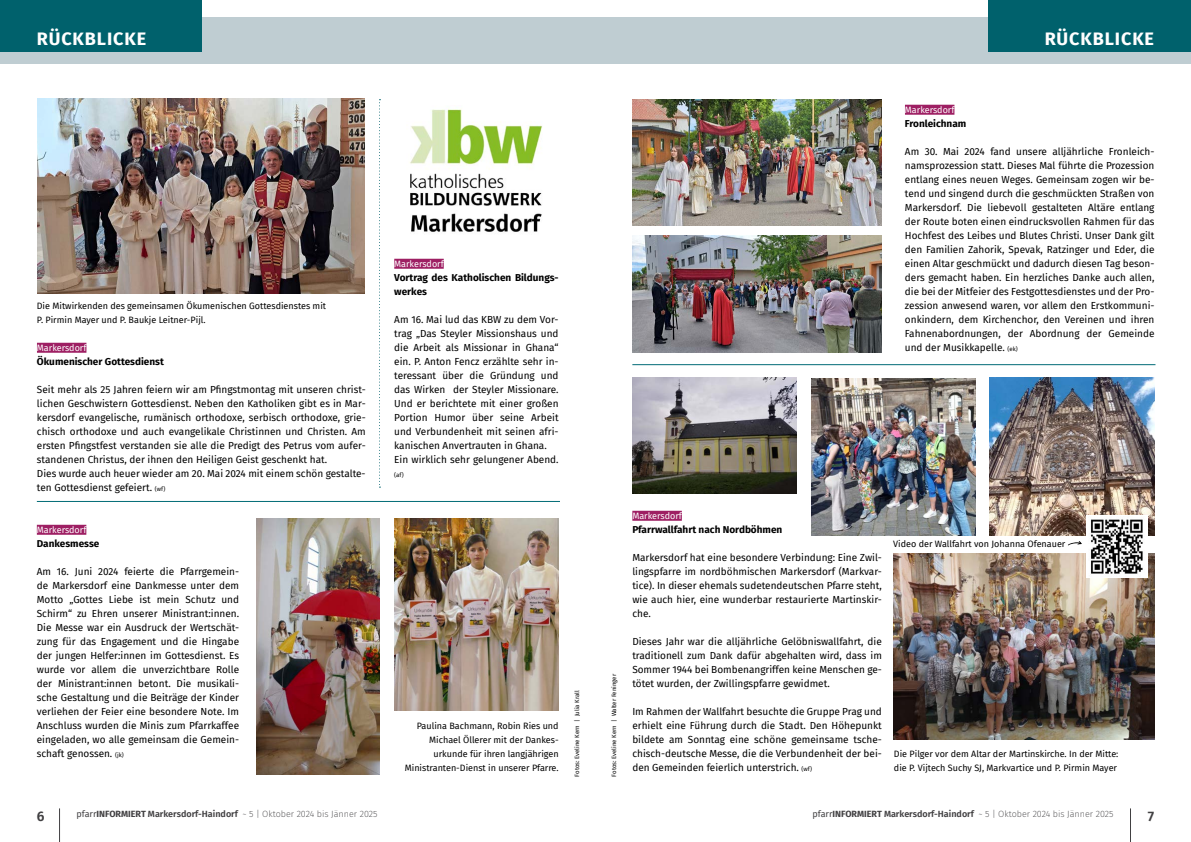
<style>
.page{position:relative;width:1191px;height:842px;background:#fff}
.page>*{position:absolute;margin:0;border:0;box-sizing:border-box;transform-origin:0 0}
.t1{font:700 18px "Fira Sans";letter-spacing:.05em;color:#fff}
.t2{font:600 13.9px "Fira Sans";color:#414042}
.t3{font:10px/14px "Fira Sans";color:#000;text-align:justify}
.t4{font:700 10px/14px "Fira Sans";color:#000}
.t5{font:9px/14px "Fira Sans";color:#000}
.t6{font:200 9px "Fira Sans";color:#414042}
.t7{font:9px "Fira Sans";color:#fff}
.t8{font:6px "Fira Sans";color:#000}
.s1{font-size:6px}
.s2{font-weight:400}
.s3{font-weight:700}
.s4{font-weight:600}
</style>
<div class="page">
<div style="left:0;top:17px;width:1191px;height:47px;background:#bfcdd2"></div>
<hr style="left:59px;top:808px;width:1px;height:34px;background:#414042">
<hr style="left:1130px;top:808px;width:1px;height:34px;background:#414042">
<div style="left:0;top:0;width:201px;height:52px;background:#00616c"></div>
<div style="left:988px;top:0;width:203px;height:52px;background:#00616c"></div>
<svg style="left:379px;top:99px;width:1px;height:389px"></svg>
<div style="left:905px;top:105px;width:49px;height:10px;background:#9e1f63"></div>
<img style="left:632px;top:100px;width:250px;height:126px">
<img style="left:632px;top:235px;width:250px;height:117px">
<div style="left:37px;top:343px;width:49px;height:10px;background:#9e1f63"></div>
<img style="left:37px;top:99px;width:328px;height:194px">
<hr style="left:37px;top:501px;width:523px;height:1px;background:#006b76">
<img style="left:410px;top:109px;width:133px;height:123px">
<div style="left:394px;top:259px;width:50px;height:10px;background:#9e1f63"></div>
<div style="left:37px;top:525px;width:49px;height:10px;background:#9e1f63"></div>
<img style="left:394px;top:519px;width:164px;height:191px">
<img style="left:256px;top:519px;width:124px;height:255px">
<hr style="left:632px;top:364px;width:523px;height:1px;background:#006b76">
<div style="left:632px;top:511px;width:50px;height:10px;background:#9e1f63"></div>
<img style="left:893px;top:554px;width:261px;height:185px">
<img style="left:811px;top:378px;width:164px;height:157px">
<img style="left:989px;top:378px;width:165px;height:157px">
<img style="left:632px;top:378px;width:165px;height:115px">
<div style="left:1086px;top:515px;width:61px;height:63px;background:#fff"></div>
<img style="left:1090px;top:519px;width:53px;height:55px">
<svg style="left:1068px;top:541px;width:14px;height:5px"></svg>
<h1 class="t1" style="left:37px;top:24px;width:111px">RÜCKBLICKE</h1>
<h1 class="t1" style="left:1044px;top:24px;width:111px">RÜCKBLICKE</h1>
<p class="t7" style="left:905px;top:103px;width:51px">Markersdorf</p>
<p class="t4" style="left:905px;top:116px;width:63px">Fronleichnam</p>
<p class="t3" style="left:905px;top:144px;width:251px">Am 30. Mai 2024 fand unsere alljährliche Fronleich&shy;namsprozession statt. Dieses Mal führte die Prozession entlang eines neuen Weges. Gemeinsam zogen wir be&shy;tend und singend durch die geschmückten Straßen von Markersdorf. Die liebevoll gestalteten Altäre entlang der Route boten einen eindrucksvollen Rahmen für das Hochfest des Leibes und Blutes Christi. Unser Dank gilt den Familien Zahorik, Spevak, Ratzinger und Eder, die einen Altar geschmückt und dadurch diesen Tag beson&shy;ders gemacht haben. Ein herzliches Danke auch allen, die bei der Mitfeier des Festgottesdienstes und der Pro&shy;zession anwesend waren, vor allem den Erstkommuni&shy;onkindern, dem Kirchenchor, den Vereinen und ihren Fahnenabordnungen, der Abordnung der Gemeinde</p>
<p class="t7" style="left:394px;top:257px;width:51px">Markersdorf</p>
<p class="t4" style="left:394px;top:270px;width:166px">Vortrag des Katholischen Bildungs&shy;werkes</p>
<p class="t3" style="left:394px;top:312px;width:166px;text-align:left">Am 16. Mai lud das KBW zu dem Vor&shy;trag „Das Steyler Missionshaus und die Arbeit als Missionar in Ghana“ ein. P. Anton Fencz erzählte sehr in&shy;teressant über die Gründung und das Wirken der Steyler Missionare.<br>Und er berichtete mit einer großen Portion Humor über seine Arbeit und Verbundenheit mit seinen afri&shy;kanischen Anvertrauten in Ghana.<br>Ein wirklich sehr gelungener Abend.</p>
<p class="t8" style="left:394px;top:471px;width:11px">(af)</p>
<p class="t5" style="left:37px;top:299px;width:291px">Die Mitwirkenden des gemeinsamen Ökumenischen Gottesdienstes mit<br>P. Pirmin Mayer und P. Baukje Leitner-Pijl.</p>
<p class="t7" style="left:37px;top:341px;width:51px">Markersdorf</p>
<p class="t3" style="left:905px;top:340px;width:114px">und der Musikkapelle. <span class="s1">(ek)</span></p>
<p class="t4" style="left:37px;top:354px;width:128px">Ökumenischer Gottesdienst</p>
<p class="t3" style="left:37px;top:382px;width:330px;text-align:left">Seit mehr als 25 Jahren feiern wir am Pfingstmontag mit unseren christ&shy;lichen Geschwistern Gottesdienst. Neben den Katholiken gibt es in Mar&shy;kersdorf evangelische, rumänisch orthodoxe, serbisch orthodoxe, grie&shy;chisch orthodoxe und auch evangelikale Christinnen und Christen. Am ersten Pfingstfest verstanden sie alle die Predigt des Petrus vom aufer&shy;standenen Christus, der ihnen den Heiligen Geist geschenkt hat.<br>Dies wurde auch heuer wieder am 20. Mai 2024 mit einem schön gestalte&shy;ten Gottesdienst gefeiert. <span class="s1">(wf)</span></p>
<p class="t7" style="left:37px;top:523px;width:51px">Markersdorf</p>
<p class="t4" style="left:37px;top:536px;width:64px">Dankesmesse</p>
<p class="t3" style="left:37px;top:564px;width:204px">Am 16. Juni 2024 feierte die Pfarrgemein&shy;de Markersdorf eine Dankmesse unter dem Motto „Gottes Liebe ist mein Schutz und Schirm“ zu Ehren unserer Ministrant:innen.<br>Die Messe war ein Ausdruck der Wertschät&shy;zung für das Engagement und die Hingabe der jungen Helfer:innen im Gottesdienst. Es wurde vor allem die unverzichtbare Rolle der Ministrant:innen betont. Die musikali&shy;sche Gestaltung und die Beiträge der Kinder verliehen der Feier eine besondere Note. Im Anschluss wurden die Minis zum Pfarrkaffee eingeladen, wo alle gemeinsam die Gemein&shy;schaft genossen. <span class="s1">(jk)</span></p>
<p class="t5" style="left:405px;top:719px;width:155px;text-align:right">Paulina Bachmann, Robin Ries und Michael Öllerer mit der Dankes&shy;urkunde für ihren langjährigen Ministranten-Dienst in unserer Pfarre.</p>
<p class="t8" style="left:572px;top:776px;width:88px;rotate:-90deg">Fotos: Eveline Kern | Julia Krall</p>
<p class="t8" style="left:609px;top:776px;width:104px;rotate:-90deg">Fotos: Eveline Kern | Walter Feninger</p>
<p class="t7" style="left:632px;top:509px;width:51px">Markersdorf</p>
<p class="t4" style="left:632px;top:522px;width:151px">Pfarrwallfahrt nach Nordböhmen</p>
<p class="t3" style="left:632px;top:550px;width:251px">Markersdorf hat eine besondere Verbindung: Eine Zwil&shy;lingspfarre im nordböhmischen Markersdorf (Markvar&shy;tice). In dieser ehemals sudetendeutschen Pfarre steht, wie auch hier, eine wunderbar restaurierte Martinskir&shy;che.</p>
<p class="t3" style="left:632px;top:634px;width:251px">Dieses Jahr war die alljährliche Gelöbniswallfahrt, die traditionell zum Dank dafür abgehalten wird, dass im Sommer 1944 bei Bombenangriffen keine Menschen ge&shy;tötet wurden, der Zwillingspfarre gewidmet.</p>
<p class="t3" style="left:632px;top:704px;width:251px">Im Rahmen der Wallfahrt besuchte die Gruppe Prag und erhielt eine Führung durch die Stadt. Den Höhepunkt bildete am Sonntag eine schöne gemeinsame tsche&shy;chisch-deutsche Messe, die die Verbundenheit der bei&shy;den Gemeinden feierlich unterstrich. <span class="s1">(wf)</span></p>
<p class="t5" style="left:893px;top:537px;width:174px">Video der Wallfahrt von Johanna Ofenauer</p>
<p class="t5" style="left:894px;top:747px;width:226px">Die Pilger vor dem Altar der Martinskirche. In der Mitte: die P. Vijtech Suchy SJ, Markvartice und P. Pirmin Mayer</p>
<p class="t6" style="left:77px;top:807px;width:302px"><span class="s2">pfarr</span><span class="s3">INFORMIERT</span> <span class="s4">Markersdorf-Haindorf</span> ~ 5 | Oktober 2024 bis Jänner 2025</p>
<p class="t6" style="left:812px;top:807px;width:302px"><span class="s2">pfarr</span><span class="s3">INFORMIERT</span> <span class="s4">Markersdorf-Haindorf</span> ~ 5 | Oktober 2024 bis Jänner 2025</p>
<h2 class="t2" style="left:37px;top:805px;width:9px">6</h2>
<h2 class="t2" style="left:1147px;top:805px;width:8px">7</h2>
</div>
